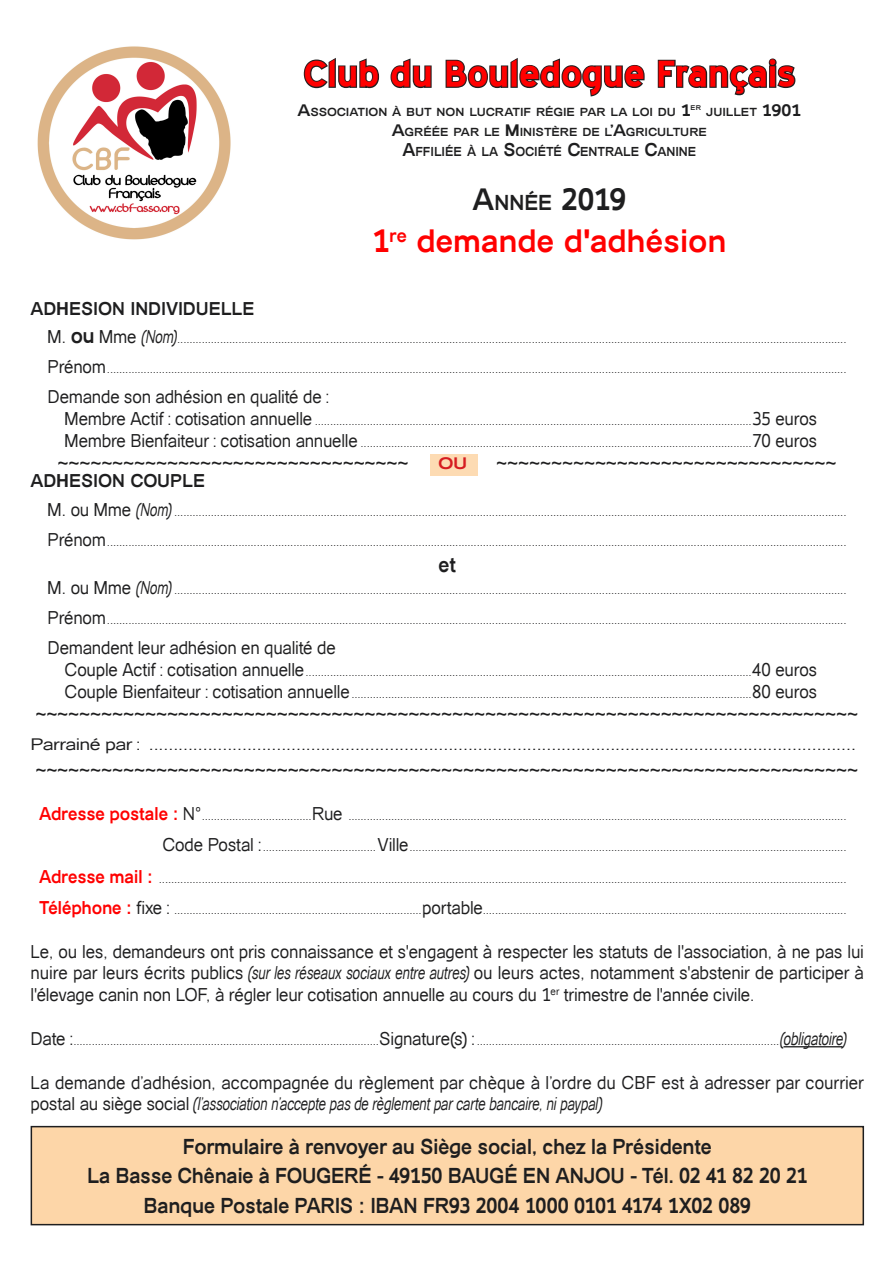
<style>
.page{position:relative;width:893px;height:1263px;background:#fff}
.page>*{position:absolute;margin:0;border:0;box-sizing:border-box;transform-origin:0 0}
._2e_sstitre_lettre{font:700 45px "Blue Highway";color:#f00;scale:1.1 1}
.titre_2{font:700 31.5px "Catriel";letter-spacing:-.005em;color:#f00}
.titre_2-2{font:700 30px "Catriel";color:#1e1e1f}
.Texte{font:700 21px "Catriel";letter-spacing:-.015em;color:#1e1e1f;scale:.95 1}
.Texte-2{font:18px/21.8px "Catriel";letter-spacing:-.015em;color:#1e1e1f;text-align:justify;scale:.95 1}
.t1{font:700 18px "Catriel";letter-spacing:-.005em;color:#1e1e1f}
.Texte-3{font:700 16.2px "Catriel";color:#1e1e1f;scale:1.22 1}
.Texte-4{font:16.2px "Catriel";letter-spacing:-.035em;color:#1e1e1f;scale:1.22 1}
.Texte-5{font:700 16.2px "Catriel";color:#d61c20;scale:1.22 1}
.t2{font:700 12.6px "Catriel";letter-spacing:-.005em;color:#1e1e1f}
.Texte-6{font:12px "Catriel";color:#1e1e1f;scale:.95 1}
._2e_sstitre_lettre-2{font:700 11.4px "Catriel";letter-spacing:-.005em;color:#1e1e1f;scale:1.11 1}
._2e_sstitre_lettre-3{font:700 6.6px "Catriel";color:#1e1e1f;scale:1.11 1}
.s1{font-size:16.2px}
.s2{font-size:18px}
.s3{font-size:21px}
.s4{font-weight:700;font-size:21px}
.s5{font-style:italic;font-size:18px}
.s6{font-weight:700;font-size:18px;color:#f00}
.s7{font-style:italic}
</style>
<div class="page">
<div style="left:430px;top:454px;width:48px;height:21px;background:#fddbb3"></div>
<img style="left:37px;top:46px;width:194px;height:194px">
<svg style="left:303px;top:58px;width:77px;height:31px"></svg>
<svg style="left:390px;top:58px;width:42px;height:31px"></svg>
<svg style="left:445px;top:58px;width:200px;height:39px"></svg>
<svg style="left:657px;top:58px;width:139px;height:38px"></svg>
<hr style="left:783px;top:1046px;width:59px;height:1px;background:#1e1e1f">
<div style="left:31px;top:1126px;width:832px;height:98px;background:#fdd6a8"></div>
<div style="left:31px;top:1126px;width:833px;height:99px;border:2px solid #1e1e1f"></div>
<p class="_2e_sstitre_lettre" style="left:303px;top:53px;width:449px">Club du Bouledogue Français</p>
<p class="_2e_sstitre_lettre-2" style="left:297px;top:105px;width:356px"><span class="s1">A</span>SSOCIATION À BUT NON LUCRATIF RÉGIE PAR LA LOI DU <span class="s1">1</span></p>
<p class="_2e_sstitre_lettre-3" style="left:691px;top:104px;width:11px">ER</p>
<p class="_2e_sstitre_lettre-2" style="left:706px;top:105px;width:87px">JUILLET <span class="s1">1901</span></p>
<p class="_2e_sstitre_lettre-2" style="left:392px;top:125px;width:285px"><span class="s1">A</span>GRÉÉE PAR LE <span class="s1">M</span>INISTÈRE DE L<span class="s1">’A</span>GRICULTURE</p>
<p class="t2" style="left:402px;top:144px;width:295px"><span class="s2">A</span>FFILIÉE À LA <span class="s2">S</span>OCIÉTÉ <span class="s2">C</span>ENTRALE <span class="s2">C</span>ANINE</p>
<p class="t1" style="left:31px;top:298px;width:51px">ADHESION</p>
<p class="t1" style="left:130px;top:298px;width:10px">INDI</p>
<p class="t1" style="left:166px;top:298px;width:24px">VIDUELLE</p>
<p class="titre_2-2" style="left:473px;top:182px;width:155px">A<span class="s3">NNÉE</span> 2019</p>
<p class="titre_2" style="left:372px;top:222px;width:356px">1<sup>re</sup> demande d'adhésion</p>
<p class="Texte-6" style="left:48px;top:331px;width:842px"><span class="s2">M.</span> <span class="s4">ou</span> <span class="s2">Mme</span> <span class="s5">(Nom)</span>...........................................................................................................................................................................................................................</p>
<p class="Texte-6" style="left:48px;top:362px;width:842px"><span class="s2">Prénom</span>..................................................................................................................................................................................................................................................</p>
<p class="Texte-2" style="left:48px;top:386px;width:298px">Demande son adhésion en qualité de :</p>
<p class="Texte-6" style="left:65px;top:414px;width:794px"><span class="s2">Membre Actif : cotisation annuelle</span> ...............................................................................................................................................<span class="s2">35 euros</span></p>
<p class="Texte-6" style="left:65px;top:436px;width:794px"><span class="s2">Membre Bienfaiteur : cotisation annuelle</span> ................................................................................................................................<span class="s2">70 euros</span></p>
<p class="Texte-3" style="left:57px;top:453px;width:290px">~~~~~~~~~~~~~~~~~~~~~~~~~~~~~~~~</p>
<p class="Texte-5" style="left:438px;top:453px;width:25px">OU</p>
<p class="Texte-3" style="left:496px;top:453px;width:281px">~~~~~~~~~~~~~~~~~~~~~~~~~~~~~~~</p>
<p class="Texte-6" style="left:48px;top:505px;width:842px"><span class="s2">M. ou Mme</span> <span class="s5">(Nom)</span> ............................................................................................................................................................................................................................</p>
<p class="Texte-6" style="left:48px;top:535px;width:842px"><span class="s2">Prénom</span>..................................................................................................................................................................................................................................................</p>
<p class="Texte" style="left:439px;top:552px;width:20px">et</p>
<p class="Texte-6" style="left:48px;top:582px;width:842px"><span class="s2">M. ou Mme</span> <span class="s5">(Nom)</span> ............................................................................................................................................................................................................................</p>
<p class="Texte-6" style="left:48px;top:613px;width:842px"><span class="s2">Prénom</span>..................................................................................................................................................................................................................................................</p>
<p class="Texte-2" style="left:48px;top:637px;width:305px">Demandent leur adhésion en qualité de</p>
<p class="Texte-6" style="left:65px;top:665px;width:794px"><span class="s2">Couple Actif : cotisation annuelle</span>..................................................................................................................................................<span class="s2">40 euros</span></p>
<p class="Texte-6" style="left:65px;top:687px;width:794px"><span class="s2">Couple Bienfaiteur : cotisation annuelle</span>...................................................................................................................................<span class="s2">80 euros</span></p>
<p class="Texte-3" style="left:35px;top:704px;width:676px">~~~~~~~~~~~~~~~~~~~~~~~~~~~~~~~~~~~~~~~~~~~~~~~~~~~~~~~~~~~~~~~~~~~~~~~~~~~</p>
<p class="Texte-4" style="left:31px;top:735px;width:678px">Parrainé par : ................................................................................................................................................</p>
<p class="Texte-3" style="left:35px;top:761px;width:676px">~~~~~~~~~~~~~~~~~~~~~~~~~~~~~~~~~~~~~~~~~~~~~~~~~~~~~~~~~~~~~~~~~~~~~~~~~~~</p>
<p class="Texte-6" style="left:39px;top:809px;width:851px"><span class="s6">Adresse postale :</span> <span class="s2">N°</span>....................................<span class="s2">Rue</span> ...................................................................................................................................................................</p>
<p class="Texte-6" style="left:162px;top:840px;width:722px"><span class="s2">Code Postal :</span> .....................................<span class="s2">Ville</span>...............................................................................................................................................</p>
<p class="Texte-6" style="left:39px;top:871px;width:851px"><span class="s6">Adresse mail :</span> .................................................................................................................................................................................................................................</p>
<p class="Texte-6" style="left:39px;top:903px;width:851px"><span class="s6">Téléphone :</span> <span class="s2">fixe :</span> .................................................................................<span class="s2">portable</span>.......................................................................................................................</p>
<p class="Texte-2" style="left:31px;top:940px;width:879px">Le, ou les, demandeurs ont pris connaissance et s'engagent à respecter les statuts de l'association, à ne pas lui nuire par leurs écrits publics <span class="s7">(sur les réseaux sociaux entre autres)</span> ou leurs actes, notamment s'abstenir de participer à l'élevage canin non LOF, à régler leur cotisation annuelle au cours du 1<sup>er</sup> trimestre de l'année civile.</p>
<p class="Texte-6" style="left:31px;top:1034px;width:861px"><span class="s2">Date :</span>....................................................................................................<span class="s2">Signature(s) :</span> ...................................................................................................<span class="s5">(obligatoire)</span></p>
<p class="Texte-2" style="left:31px;top:1071px;width:879px">La demande d’adhésion, accompagnée du règlement par chèque à l’ordre du CBF est à adresser par courrier postal au siège social <span class="s7">(l’association n’accepte pas de règlement par carte bancaire, ni paypal)</span></p>
<p class="Texte" style="left:183px;top:1134px;width:558px">Formulaire à renvoyer au Siège social, chez la Présidente</p>
<p class="Texte" style="left:87px;top:1163px;width:760px">La Basse Chênaie à FOUGERÉ - 49150 BAUGÉ EN ANJOU - Tél. 02 41 82 20 21</p>
<p class="Texte" style="left:144px;top:1193px;width:641px">Banque Postale PARIS : IBAN FR93 2004 1000 0101 4174 1X02 089</p>
<p class="t1" style="left:31px;top:470px;width:51px">ADHESION</p>
<p class="t1" style="left:130px;top:470px;width:14px">COUPLE</p>
</div>
